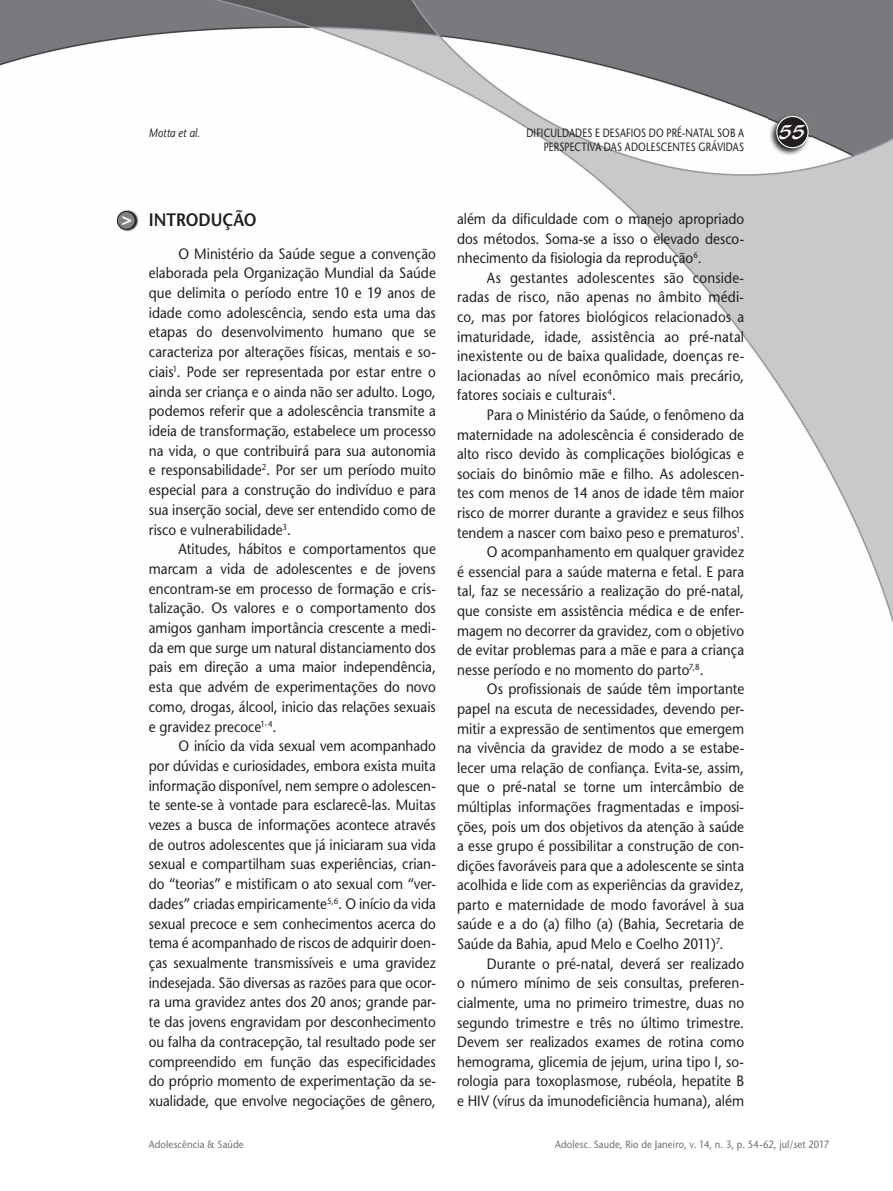
<style>
.page{position:relative;width:893px;height:1191px;background:#fff}
.page>*{position:absolute;margin:0;border:0;box-sizing:border-box;transform-origin:0 0}
.t1{font:21px "Blacklight D";color:#fff}
.t2{font:600 18px "Stone Sans";color:#231f20;scale:.9 1}
.t3{font:700 17.25px "Helvetica";color:#fff}
.t4{font:15px/19.6px "Stone Sans";letter-spacing:.005em;color:#231f20;text-align:justify;scale:.9 1}
.t5{font:12px "Stone Sans";letter-spacing:.02em;color:#231f20;scale:.8 1}
.t6{font:italic 12px "Stone Sans";letter-spacing:.01em;color:#231f20;scale:.85 1}
.t7{font:10.5px "Stone Sans";letter-spacing:.02em;color:#6c6d70;scale:.9 1}
</style>
<div class="page">
<img style="left:0;top:0;width:893px;height:624px">
<img style="left:769px;top:114px;width:41px;height:42px">
<div style="left:777px;top:116px;width:31px;height:32px;background:#231f20;border-radius:50%"></div>
<div style="left:776px;top:116px;width:33px;height:32px;border:1px solid #fff;border-radius:50%"></div>
<img style="left:117px;top:210px;width:21px;height:21px">
<div style="left:117px;top:211px;width:18px;height:18px;background:#808285;border-radius:50%"></div>
<div style="left:117px;top:211px;width:19px;height:19px;border:1px solid #231f20;border-radius:50%"></div>
<p class="t6" style="left:149px;top:125px;width:62px">Motta et al.</p>
<p class="t5" style="left:526px;top:125px;width:274px">DIFICULDADES E DESAFIOS DO PRÉ-NATAL SOB A</p>
<h1 class="t1" style="left:779px;top:119px;width:28px">55</h1>
<p class="t5" style="left:544px;top:140px;width:252px">PERSPECTIVA DAS ADOLESCENTES GRÁVIDAS</p>
<p class="t3" style="left:122px;top:208px;width:12px">&gt;</p>
<p class="t2" style="left:149px;top:209px;width:121px">INTRODUÇÃO</p>
<p class="t4" style="left:149px;top:244px;width:320px;text-indent:30px">O Ministério da Saúde segue a convenção elaborada pela Organização Mundial da Saúde que delimita o período entre 10 e 19 anos de idade como adolescência, sendo esta uma das etapas do desenvolvimento humano que se caracteriza por alterações físicas, mentais e so&shy;ciais<sup>1</sup>. Pode ser representada por estar entre o ainda ser criança e o ainda não ser adulto. Logo, podemos referir que a adolescência transmite a ideia de transformação, estabelece um processo na vida, o que contribuirá para sua autonomia e responsabilidade<sup>2</sup>. Por ser um período muito especial para a construção do indivíduo e para sua inserção social, deve ser entendido como de risco e vulnerabilidade<sup>3</sup>.</p>
<p class="t4" style="left:149px;top:539px;width:320px;text-indent:30px">Atitudes, hábitos e comportamentos que marcam a vida de adolescentes e de jovens encontram-se em processo de formação e cris&shy;talização. Os valores e o comportamento dos amigos ganham importância crescente a medi&shy;da em que surge um natural distanciamento dos pais em direção a uma maior independência, esta que advém de experimentações do novo como, drogas, álcool, inicio das relações sexuais e gravidez precoce<sup>1-4</sup>.</p>
<p class="t4" style="left:149px;top:736px;width:320px;text-indent:30px">O início da vida sexual vem acompanhado por dúvidas e curiosidades, embora exista muita informação disponível, nem sempre o adolescen&shy;te sente-se à vontade para esclarecê-las. Muitas vezes a busca de informações acontece através de outros adolescentes que já iniciaram sua vida sexual e compartilham suas experiências, crian&shy;do “teorias” e mistificam o ato sexual com “ver&shy;dades” criadas empiricamente<sup>5,6</sup>. O início da vida sexual precoce e sem conhecimentos acerca do tema é acompanhado de riscos de adquirir doen&shy;ças sexualmente transmissíveis e uma gravidez indesejada. São diversas as razões para que ocor&shy;ra uma gravidez antes dos 20 anos; grande par&shy;te das jovens engravidam por desconhecimento ou falha da contracepção, tal resultado pode ser compreendido em função das especificidades do próprio momento de experimentação da se&shy;xualidade, que envolve negociações de gênero,</p>
<p class="t4" style="left:457px;top:209px;width:320px">além da dificuldade com o manejo apropriado dos métodos. Soma-se a isso o elevado desco&shy;nhecimento da fisiologia da reprodução<sup>6</sup>.</p>
<p class="t4" style="left:457px;top:268px;width:320px;text-indent:30px">As gestantes adolescentes são conside&shy;radas de risco, não apenas no âmbito médi&shy;co, mas por fatores biológicos relacionados a imaturidade, idade, assistência ao pré-natal inexistente ou de baixa qualidade, doenças re&shy;lacionadas ao nível econômico mais precário, fatores sociais e culturais<sup>4</sup>.</p>
<p class="t4" style="left:487px;top:405px;width:287px">Para o Ministério da Saúde, o fenômeno da</p>
<p class="t4" style="left:457px;top:424px;width:320px">maternidade na adolescência é considerado de</p>
<p class="t4" style="left:457px;top:444px;width:320px">alto risco devido às complicações biológicas e</p>
<p class="t4" style="left:457px;top:464px;width:320px">sociais do binômio mãe e filho. As adolescen-</p>
<p class="t4" style="left:457px;top:483px;width:320px">tes com menos de 14 anos de idade têm maior</p>
<p class="t4" style="left:457px;top:503px;width:320px">risco de morrer durante a gravidez e seus filhos</p>
<p class="t4" style="left:457px;top:522px;width:320px">tendem a nascer com baixo peso e prematuros<sup>1</sup>.</p>
<p class="t4" style="left:487px;top:542px;width:287px">O acompanhamento em qualquer gravidez</p>
<p class="t4" style="left:457px;top:561px;width:320px">é essencial para a saúde materna e fetal. E para</p>
<p class="t4" style="left:457px;top:581px;width:320px">tal, faz se necessário a realização do pré-natal,</p>
<p class="t4" style="left:457px;top:601px;width:320px">que consiste em assistência médica e de enfer-</p>
<p class="t4" style="left:457px;top:620px;width:320px">magem no decorrer da gravidez, com o objetivo</p>
<p class="t4" style="left:457px;top:640px;width:320px">de evitar problemas para a mãe e para a criança</p>
<p class="t4" style="left:457px;top:659px;width:275px">nesse período e no momento do parto<sup>7,8</sup>.</p>
<p class="t4" style="left:487px;top:679px;width:287px">Os profissionais de saúde têm importante</p>
<p class="t4" style="left:457px;top:699px;width:320px">papel na escuta de necessidades, devendo per-</p>
<p class="t4" style="left:457px;top:718px;width:320px">mitir a expressão de sentimentos que emergem</p>
<p class="t4" style="left:457px;top:738px;width:320px">na vivência da gravidez de modo a se estabe-</p>
<p class="t4" style="left:457px;top:757px;width:320px">lecer uma relação de confiança. Evita-se, assim,</p>
<p class="t4" style="left:457px;top:777px;width:320px">que o pré-natal se torne um intercâmbio de</p>
<p class="t4" style="left:457px;top:797px;width:320px">múltiplas informações fragmentadas e imposi-</p>
<p class="t4" style="left:457px;top:816px;width:320px">ções, pois um dos objetivos da atenção à saúde</p>
<p class="t4" style="left:457px;top:836px;width:320px">a esse grupo é possibilitar a construção de con-</p>
<p class="t4" style="left:457px;top:855px;width:320px">dições favoráveis para que a adolescente se sinta</p>
<p class="t4" style="left:457px;top:875px;width:320px">acolhida e lide com as experiências da gravidez,</p>
<p class="t4" style="left:457px;top:895px;width:320px">parto e maternidade de modo favorável à sua</p>
<p class="t4" style="left:457px;top:914px;width:320px">saúde e a do (a) filho (a) (Bahia, Secretaria de</p>
<p class="t4" style="left:457px;top:934px;width:297px">Saúde da Bahia, apud Melo e Coelho 2011)<sup>7</sup>.</p>
<p class="t4" style="left:487px;top:953px;width:287px">Durante o pré-natal, deverá ser realizado</p>
<p class="t4" style="left:457px;top:973px;width:320px">o número mínimo de seis consultas, preferen-</p>
<p class="t4" style="left:457px;top:993px;width:320px">cialmente, uma no primeiro trimestre, duas no</p>
<p class="t4" style="left:457px;top:1012px;width:320px">segundo trimestre e três no último trimestre.</p>
<p class="t4" style="left:457px;top:1032px;width:320px">Devem ser realizados exames de rotina como</p>
<p class="t4" style="left:457px;top:1051px;width:320px">hemograma, glicemia de jejum, urina tipo I, so-</p>
<p class="t4" style="left:457px;top:1071px;width:320px">rologia para toxoplasmose, rubéola, hepatite B</p>
<p class="t4" style="left:457px;top:1090px;width:320px">e HIV (vírus da imunodeficiência humana), além</p>
<p class="t7" style="left:149px;top:1137px;width:107px">Adolescência &amp; Saúde</p>
<p class="t7" style="left:555px;top:1137px;width:306px">Adolesc. Saude, Rio de Janeiro, v. 14, n. 3, p. 54-62, jul/set 2017</p>
</div>
